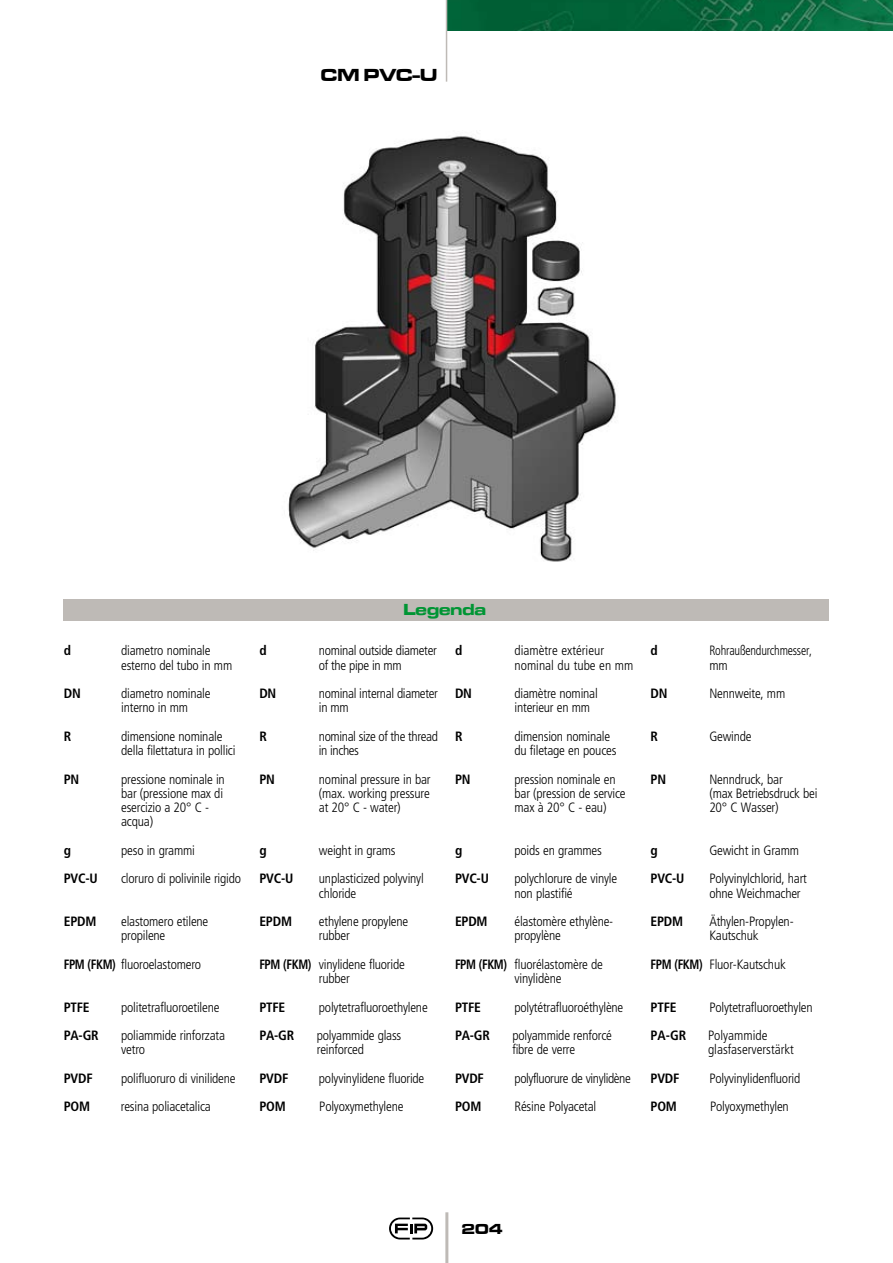
<style>
.page{position:relative;width:893px;height:1263px;background:#fff}
.page>*{position:absolute;margin:0;border:0;box-sizing:border-box;transform-origin:0 0}
.t1{font:18px "Microgramma D Bold Exte";color:#000}
.t2{font:16.5px "Microgramma D Bold Exte";color:#009534}
.t3{font:15px "Microgramma D Bold Exte";color:#000}
.t4{font:300 condensed 13.5px/14.2px "Frutiger";letter-spacing:-.015em;color:#000}
.t5{font:700 condensed 13.5px "Frutiger";letter-spacing:-.015em;color:#000}
.t6{font:300 condensed 13.5px/14.2px "Frutiger";letter-spacing:-.015em;color:#000;scale:.9 1}
.s1{font-weight:700}
</style>
<div class="page">
<hr style="left:445px;top:1212px;width:3px;height:51px;background:#bebab6">
<svg style="left:389px;top:1217px;width:44px;height:22px"></svg>
<img style="left:447px;top:0;width:446px;height:30px">
<hr style="left:446px;top:0;width:1px;height:82px;background:#bebab6">
<div style="left:64px;top:600px;width:765px;height:21px;background:#bebab6"></div>
<img style="left:288px;top:136px;width:328px;height:426px">
<h1 class="t1" style="left:321px;top:63px;width:118px">CM PVC-U</h1>
<p class="t5" style="left:64px;top:643px;width:9px">d</p>
<p class="t4" style="left:121px;top:644px;width:113px">diametro nominale esterno del tubo in mm</p>
<p class="t5" style="left:64px;top:685px;width:19px">DN</p>
<p class="t4" style="left:121px;top:686px;width:91px">diametro nominale interno in mm</p>
<p class="t5" style="left:64px;top:728px;width:9px">R</p>
<p class="t4" style="left:121px;top:729px;width:116px">dimensione nominale della filettatura in pollici</p>
<p class="t5" style="left:64px;top:771px;width:17px">PN</p>
<p class="t4" style="left:121px;top:772px;width:105px">pressione nominale in bar (pressione max di esercizio a 20° C - acqua)</p>
<p class="t5" style="left:64px;top:842px;width:9px">g</p>
<p class="t4" style="left:121px;top:843px;width:75px">peso in grammi</p>
<p class="t5" style="left:64px;top:871px;width:35px">PVC-U</p>
<p class="t4" style="left:121px;top:872px;width:121px">cloruro di polivinile rigido</p>
<p class="t5" style="left:64px;top:913px;width:34px">EPDM</p>
<p class="t4" style="left:121px;top:914px;width:89px">elastomero etilene propilene</p>
<p class="t4" style="left:64px;top:957px;width:139px"><span class="s1">FPM (FKM)</span> fluoroelastomero</p>
<p class="t5" style="left:64px;top:999px;width:27px">PTFE</p>
<p class="t4" style="left:121px;top:1000px;width:100px">politetrafluoroetilene</p>
<p class="t5" style="left:64px;top:1027px;width:36px">PA-GR</p>
<p class="t4" style="left:121px;top:1028px;width:105px">poliammide rinforzata vetro</p>
<p class="t5" style="left:64px;top:1070px;width:30px">PVDF</p>
<p class="t4" style="left:121px;top:1071px;width:116px">polifluoruro di vinilidene</p>
<p class="t5" style="left:64px;top:1099px;width:28px">POM</p>
<p class="t4" style="left:121px;top:1100px;width:91px">resina poliacetalica</p>
<p class="t2" style="left:403px;top:598px;width:84px">Legenda</p>
<p class="t5" style="left:259px;top:643px;width:9px">d</p>
<p class="t4" style="left:319px;top:644px;width:119px">nominal outside diameter of the pipe in mm</p>
<p class="t5" style="left:259px;top:685px;width:18px">DN</p>
<p class="t4" style="left:319px;top:686px;width:121px">nominal internal diameter in mm</p>
<p class="t5" style="left:259px;top:728px;width:9px">R</p>
<p class="t4" style="left:319px;top:729px;width:121px">nominal size of the thread in inches</p>
<p class="t5" style="left:259px;top:771px;width:17px">PN</p>
<p class="t4" style="left:319px;top:772px;width:113px;text-align:justify">nominal pressure in bar (max. working pressure at 20° C - water)</p>
<p class="t5" style="left:259px;top:842px;width:9px">g</p>
<p class="t4" style="left:319px;top:843px;width:78px">weight in grams</p>
<p class="t5" style="left:259px;top:871px;width:35px">PVC-U</p>
<p class="t4" style="left:319px;top:872px;width:106px">unplasticized polyvinyl chloride</p>
<p class="t5" style="left:259px;top:913px;width:34px">EPDM</p>
<p class="t4" style="left:319px;top:914px;width:91px">ethylene propylene rubber</p>
<p class="t4" style="left:259px;top:957px;width:147px;text-align:center"><span class="s1">FPM (FKM)</span> vinylidene fluoride rubber</p>
<p class="t5" style="left:259px;top:999px;width:27px">PTFE</p>
<p class="t4" style="left:319px;top:1000px;width:110px">polytetrafluoroethylene</p>
<p class="t5" style="left:259px;top:1027px;width:36px">PA-GR</p>
<p class="t4" style="left:317px;top:1028px;width:86px">polyammide glass reinforced</p>
<p class="t5" style="left:259px;top:1070px;width:30px">PVDF</p>
<p class="t4" style="left:319px;top:1071px;width:107px">polyvinylidene fluoride</p>
<p class="t5" style="left:259px;top:1099px;width:28px">POM</p>
<p class="t4" style="left:319px;top:1100px;width:86px">Polyoxymethylene</p>
<p class="t5" style="left:455px;top:643px;width:9px">d</p>
<p class="t4" style="left:514px;top:644px;width:120px">diamètre extérieur nominal du tube en mm</p>
<p class="t5" style="left:455px;top:685px;width:19px">DN</p>
<p class="t4" style="left:514px;top:686px;width:85px">diamètre nominal interieur en mm</p>
<p class="t5" style="left:455px;top:728px;width:9px">R</p>
<p class="t4" style="left:514px;top:729px;width:103px">dimension nominale du filetage en pouces</p>
<p class="t5" style="left:455px;top:771px;width:17px">PN</p>
<p class="t4" style="left:514px;top:772px;width:113px">pression nominale en bar (pression de service max à 20° C - eau)</p>
<p class="t5" style="left:455px;top:842px;width:9px">g</p>
<p class="t4" style="left:514px;top:843px;width:89px">poids en grammes</p>
<p class="t5" style="left:455px;top:871px;width:35px">PVC-U</p>
<p class="t4" style="left:514px;top:872px;width:104px">polychlorure de vinyle non plastifié</p>
<p class="t5" style="left:455px;top:913px;width:34px">EPDM</p>
<p class="t4" style="left:514px;top:914px;width:100px">élastomère ethylène&shy;propylène</p>
<p class="t4" style="left:514px;top:957px;width:90px;text-indent:-60px"><span class="s1">FPM (FKM)</span> fluorélastomère de vinylidène</p>
<p class="t5" style="left:455px;top:999px;width:27px">PTFE</p>
<p class="t4" style="left:514px;top:1000px;width:110px">polytétrafluoroéthylène</p>
<p class="t5" style="left:455px;top:1027px;width:36px">PA-GR</p>
<p class="t4" style="left:512px;top:1028px;width:101px">polyammide renforcé fibre de verre</p>
<p class="t5" style="left:455px;top:1070px;width:30px">PVDF</p>
<p class="t4" style="left:514px;top:1071px;width:118px">polyfluorure de vinylidène</p>
<p class="t5" style="left:455px;top:1099px;width:28px">POM</p>
<p class="t4" style="left:514px;top:1100px;width:83px">Résine Polyacetal</p>
<p class="t5" style="left:651px;top:643px;width:9px">d</p>
<p class="t6" style="left:709px;top:644px;width:116px">Rohraußendurchmesser, mm</p>
<p class="t5" style="left:651px;top:685px;width:19px">DN</p>
<p class="t4" style="left:709px;top:686px;width:77px">Nennweite, mm</p>
<p class="t5" style="left:651px;top:728px;width:9px">R</p>
<p class="t4" style="left:709px;top:729px;width:44px">Gewinde</p>
<p class="t5" style="left:651px;top:771px;width:17px">PN</p>
<p class="t4" style="left:709px;top:772px;width:110px">Nenndruck, bar<br>(max Betriebsdruck bei<br>20° C Wasser)</p>
<p class="t5" style="left:651px;top:842px;width:9px">g</p>
<p class="t4" style="left:709px;top:843px;width:91px">Gewicht in Gramm</p>
<p class="t5" style="left:651px;top:871px;width:35px">PVC-U</p>
<p class="t4" style="left:709px;top:872px;width:99px">Polyvinylchlorid, hart ohne Weichmacher</p>
<p class="t5" style="left:651px;top:913px;width:34px">EPDM</p>
<p class="t4" style="left:709px;top:914px;width:86px">Äthylen-Propylen-<br>Kautschuk</p>
<p class="t4" style="left:651px;top:957px;width:137px"><span class="s1">FPM (FKM)</span> Fluor-Kautschuk</p>
<p class="t5" style="left:651px;top:999px;width:27px">PTFE</p>
<p class="t4" style="left:709px;top:1000px;width:105px">Polytetrafluoroethylen</p>
<p class="t5" style="left:651px;top:1027px;width:37px">PA-GR</p>
<p class="t4" style="left:708px;top:1028px;width:88px">Polyammide glasfaserverstärkt</p>
<p class="t5" style="left:651px;top:1070px;width:30px">PVDF</p>
<p class="t4" style="left:709px;top:1071px;width:92px">Polyvinylidenfluorid</p>
<p class="t5" style="left:651px;top:1099px;width:28px">POM</p>
<p class="t4" style="left:710px;top:1100px;width:80px">Polyoxymethylen</p>
<p class="t3" style="left:462px;top:1218px;width:42px">204</p>
</div>
